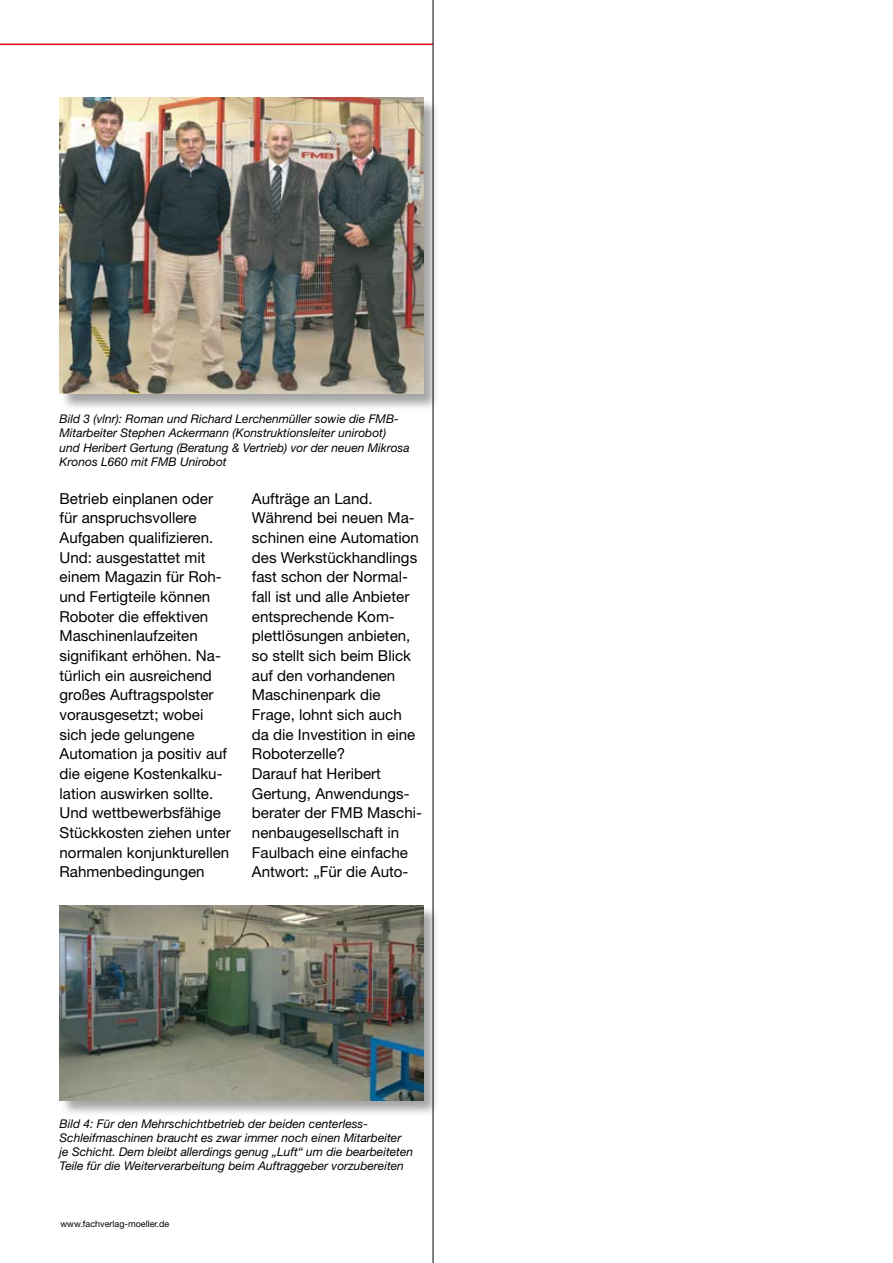
<style>
.page{position:relative;width:893px;height:1263px;background:#fff}
.page>*{position:absolute;margin:0;border:0;box-sizing:border-box;transform-origin:0 0}
.t1{font:15.15px/19.6px "Helvetica Neue";color:#000}
.t2{font:italic 12px/14.2px "Helvetica Neue";color:#000}
.t3{font:9px "Helvetica Neue";color:#000}
</style>
<div class="page">
<svg style="left:0;top:0;width:433px;height:45px"></svg>
<div style="left:60px;top:98px;width:380px;height:313px;background:#000;opacity:.35"></div>
<img style="left:60px;top:98px;width:363px;height:296px">
<div style="left:60px;top:905px;width:380px;height:212px;background:#000;opacity:.35"></div>
<img style="left:60px;top:905px;width:363px;height:195px">
<p class="t2" style="left:60px;top:411px;width:352px">Bild 3 (vlnr): Roman und Richard Lerchenmüller sowie die FMB-Mitarbeiter Stephen Ackermann (Konstruktionsleiter unirobot)<br>und Heribert Gertung (Beratung &amp; Vertrieb) vor der neuen Mikrosa Kronos L660 mit FMB Unirobot</p>
<p class="t1" style="left:60px;top:488px;width:173px">Betrieb einplanen oder für anspruchsvollere<br>Aufgaben qualifizieren.<br>Und: ausgestattet mit einem Magazin für Roh&shy;und Fertigteile können<br>Roboter die effektiven<br>Maschinenlaufzeiten signifikant erhöhen. Na&shy;türlich ein ausreichend großes Auftragspolster vorausgesetzt; wobei sich jede gelungene<br>Automation ja positiv auf die eigene Kostenkalku&shy;lation auswirken sollte.<br>Und wettbewerbsfähige<br>Stückkosten ziehen unter normalen konjunkturellen<br>Rahmenbedingungen</p>
<p class="t1" style="left:252px;top:488px;width:172px">Aufträge an Land.<br>Während bei neuen Ma&shy;schinen eine Automation des Werkstückhandlings fast schon der Normal&shy;fall ist und alle Anbieter entsprechende Kom&shy;plettlösungen anbieten, so stellt sich beim Blick auf den vorhandenen<br>Maschinenpark die<br>Frage, lohnt sich auch da die Investition in eine<br>Roboterzelle?<br>Darauf hat Heribert<br>Gertung, Anwendungs&shy;berater der FMB Maschi&shy;nenbaugesellschaft in<br>Faulbach eine einfache<br>Antwort: „Für die Auto-</p>
<p class="t2" style="left:60px;top:1116px;width:355px">Bild 4: Für den Mehrschichtbetrieb der beiden centerless-Schleifmaschinen braucht es zwar immer noch einen Mitarbeiter je Schicht. Dem bleibt allerdings genug „Luft“ um die bearbeiteten Teile für die Weiterverarbeitung beim Auftraggeber vorzubereiten</p>
<p class="t3" style="left:60px;top:1219px;width:110px">www.fachverlag-moeller.de</p>
</div>
